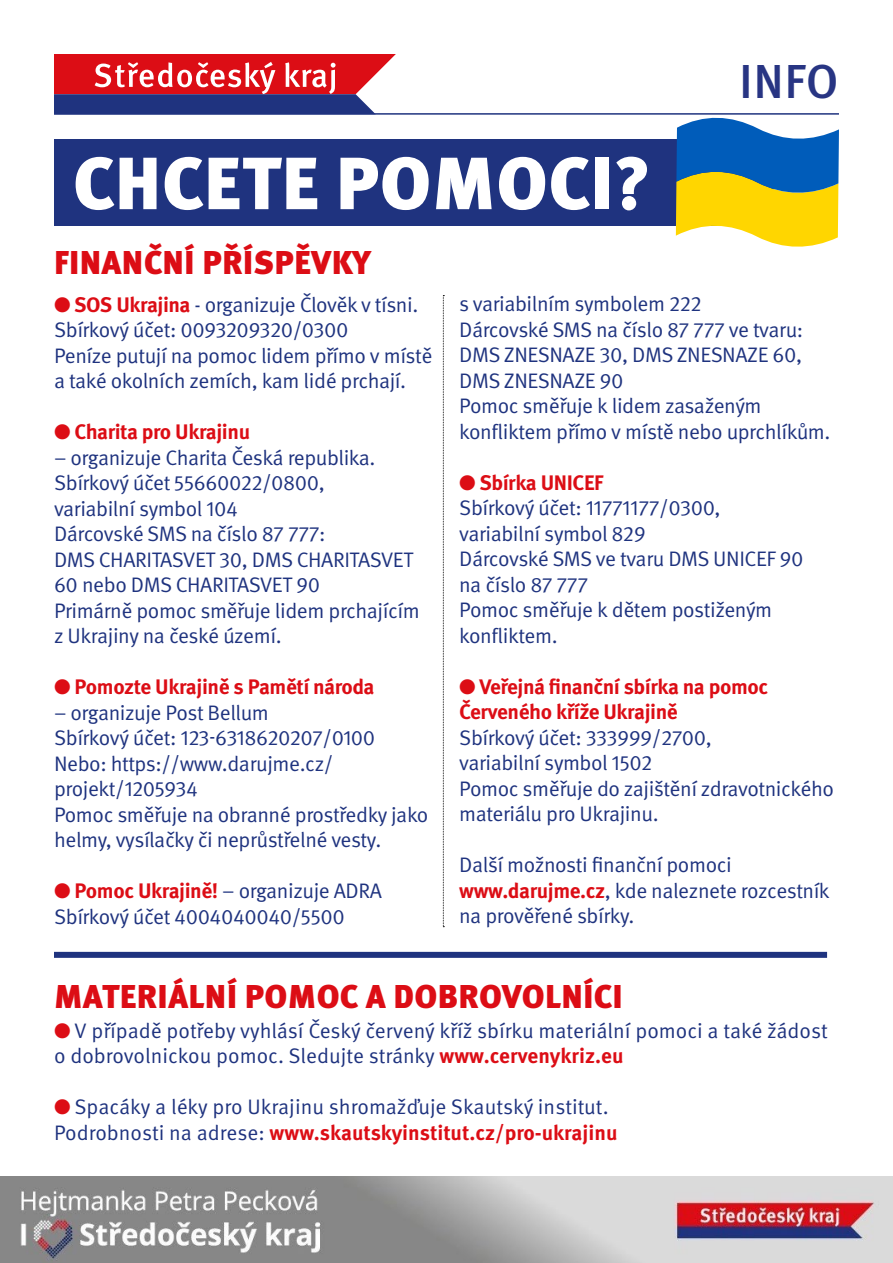
<style>
.page{position:relative;width:893px;height:1263px;background:#fff}
.page>*{position:absolute;margin:0;border:0;box-sizing:border-box;transform-origin:0 0}
.t1{font:900 73.8px "Meta Pro";letter-spacing:.01em;color:#fff}
.t2{font:500 47.7px "Meta Pro";color:#283583}
.t3{font:900 33px "Meta Pro";letter-spacing:.01em;color:#dc0d15}
.t4{font:21px/25.5px "Meta Pro";letter-spacing:-.02em;color:#1f337f}
.t5{font:21px/25.5px "Meta Pro";color:#1f337f}
.t6{font:700 21px/25.5px "Meta Pro";letter-spacing:-.02em;color:#dc0d15}
.s1{color:#dc0d15}
.s2{font-weight:700;color:#dc0d15}
</style>
<div class="page">
<svg style="left:54px;top:54px;width:342px;height:59px;background:#ab415c"></svg>
<hr style="left:54px;top:113px;width:785px;height:2px;background:#1f337f">
<img style="left:0;top:1176px;width:892px;height:87px">
<div style="left:54px;top:139px;width:720px;height:86px;background:#1f337f"></div>
<svg style="left:676px;top:114px;width:163px;height:133px"></svg>
<div style="left:54px;top:952px;width:773px;height:6px;background:#1f337f"></div>
<svg style="left:443px;top:295px;width:1px;height:632px"></svg>
<h1 class="t1" style="left:73px;top:125px;width:579px">CHCETE POMOCI?</h1>
<h3 class="t3" style="left:54px;top:236px;width:318px">FINANČNÍ PŘÍSPĚVKY</h3>
<h2 class="t2" style="left:739px;top:45px;width:101px">INFO</h2>
<p class="t4" style="left:54px;top:290px;width:380px"><span class="s1">●</span> <span class="s2">SOS Ukrajina</span> - organizuje Člověk v tísni.<br>Sbírkový účet: 0093209320/0300<br>Peníze putují na pomoc lidem přímo v místě a také okolních zemích, kam lidé prchají.</p>
<p class="t6" style="left:54px;top:418px;width:198px">● Charita pro Ukrajinu</p>
<p class="t4" style="left:54px;top:443px;width:367px">– organizuje Charita Česká republika.<br>Sbírkový účet 55660022/0800,<br>variabilní symbol 104<br>Dárcovské SMS na číslo 87 777:<br>DMS CHARITASVET 30, DMS CHARITASVET<br>60 nebo DMS CHARITASVET 90<br>Primárně pomoc směřuje lidem prchajícím z Ukrajiny na české území.</p>
<p class="t6" style="left:54px;top:673px;width:322px">● Pomozte Ukrajině s Pamětí národa</p>
<p class="t4" style="left:54px;top:698px;width:376px">– organizuje Post Bellum<br>Sbírkový účet: 123-6318620207/0100<br>Nebo: https://www.darujme.cz/ projekt/1205934<br>Pomoc směřuje na obranné prostředky jako helmy, vysílačky či neprůstřelné vesty.</p>
<p class="t4" style="left:54px;top:877px;width:329px"><span class="s1">●</span> <span class="s2">Pomoc Ukrajině!</span> – organizuje ADRA<br>Sbírkový účet 4004040040/5500</p>
<p class="t4" style="left:459px;top:290px;width:373px">s variabilním symbolem 222<br>Dárcovské SMS na číslo 87 777 ve tvaru:<br>DMS ZNESNAZE 30, DMS ZNESNAZE 60,<br>DMS ZNESNAZE 90<br>Pomoc směřuje k lidem zasaženým konfliktem přímo v místě nebo uprchlíkům.</p>
<p class="t4" style="left:459px;top:468px;width:346px"><span class="s1">●</span> <span class="s2">Sbírka UNICEF<br></span>Sbírkový účet: 11771177/0300, variabilní symbol 829<br>Dárcovské SMS ve tvaru DMS UNICEF 90 na číslo 87 777<br>Pomoc směřuje k dětem postiženým konfliktem.</p>
<p class="t6" style="left:459px;top:672px;width:311px">● Veřejná finanční sbírka na pomoc<br>Červeného kříže Ukrajině</p>
<p class="t4" style="left:459px;top:723px;width:376px">Sbírkový účet: 333999/2700,<br>variabilní symbol 1502<br>Pomoc směřuje do zajištění zdravotnického materiálu pro Ukrajinu.</p>
<p class="t4" style="left:459px;top:851px;width:372px">Další možnosti finanční pomoci <span class="s2">www.darujme.cz</span>, kde naleznete rozcestník na prověřené sbírky.</p>
<h3 class="t3" style="left:54px;top:970px;width:570px">MATERIÁLNÍ POMOC A DOBROVOLNÍCI</h3>
<p class="t5" style="left:54px;top:1016px;width:775px"><span class="s1">●</span> V případě potřeby vyhlásí Český červený kříž sbírku materiální pomoci a také žádost o dobrovolnickou pomoc. Sledujte stránky <span class="s2">www.cervenykriz.eu</span></p>
<p class="t5" style="left:54px;top:1093px;width:565px"><span class="s1">●</span> Spacáky a léky pro Ukrajinu shromažďuje Skautský institut.<br>Podrobnosti na adrese: <span class="s2">www.skautskyinstitut.cz/pro-ukrajinu</span></p>
</div>
